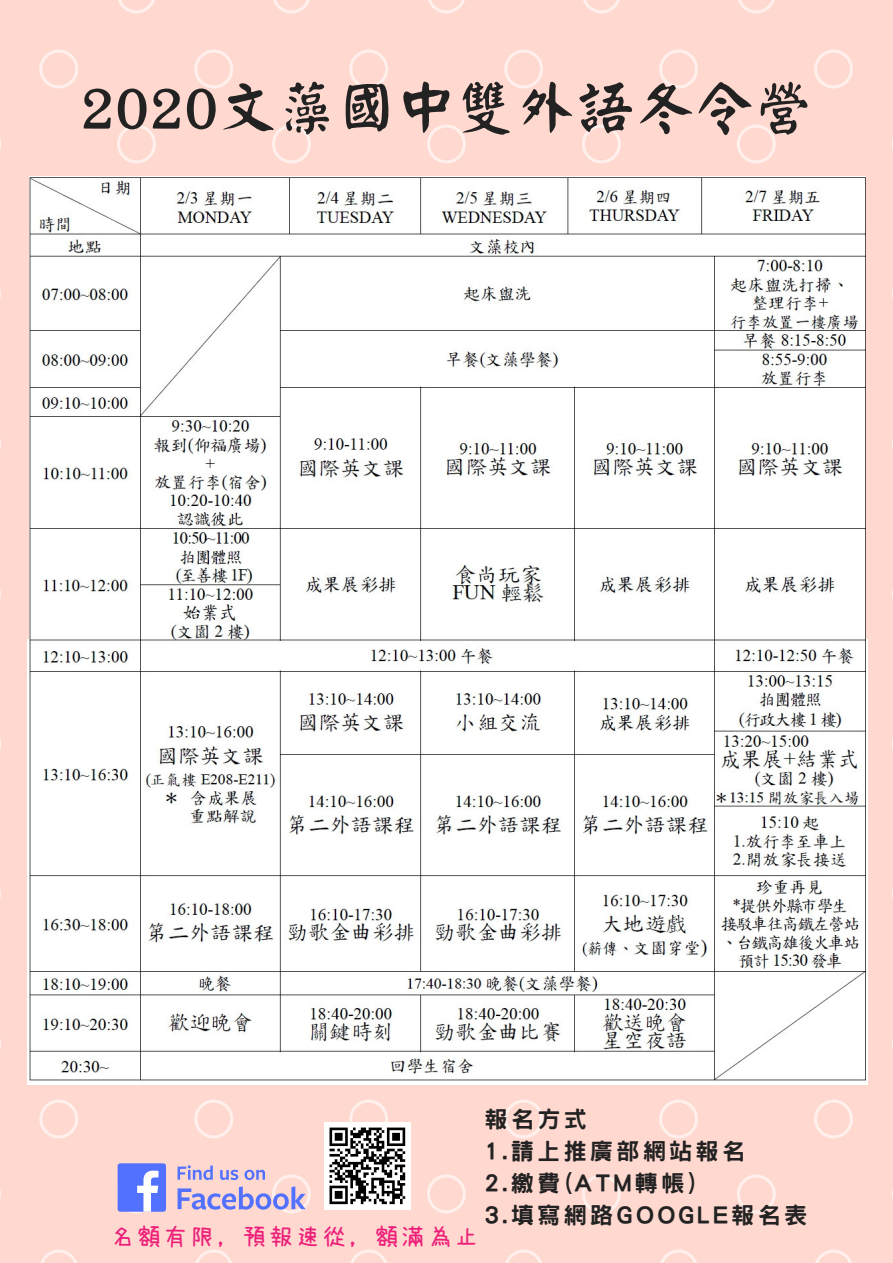
<style>
.page{position:relative;width:893px;height:1263px;background:#ffd8cf}
.page>*{position:absolute;margin:0;border:0;box-sizing:border-box;transform-origin:0 0}
.t1{font:59.62px "Han Wang Yan Kai";color:#222}
.t2{font:800 23.17px/32.1px "Han Wang Hei";letter-spacing:.14em;color:#222}
.t3{font:23.17px "uzura font";letter-spacing:.14em;color:#ec1e79}
</style>
<div class="page">
<img style="left:29px;top:177px;width:836px;height:462px">
<img style="left:27px;top:639px;width:840px;height:445px">
<svg style="left:178px;top:1165px;width:35px;height:15px"></svg>
<svg style="left:220px;top:1170px;width:18px;height:10px"></svg>
<svg style="left:245px;top:1170px;width:20px;height:10px"></svg>
<svg style="left:178px;top:1186px;width:128px;height:24px;background:#bfb2e1"></svg>
<div style="left:118px;top:1163px;width:48px;height:49px;background:#5271ff;border-radius:3px"></div>
<svg style="left:137px;top:1170px;width:21px;height:42px"></svg>
<img style="left:324px;top:1123px;width:87px;height:86px">
<h1 class="t1" style="left:80px;top:79px;width:736px">2020文藻國中雙外語冬令營</h1>
<p class="t3" style="left:111px;top:1225px;width:368px">名額有限，預報速從，額滿為止</p>
<p class="t2" style="left:485px;top:1103px;width:324px">報名方式<br>1.請上推廣部網站報名<br>2.繳費(ATM轉帳)<br>3.填寫網路GOOGLE報名表</p>
</div>
